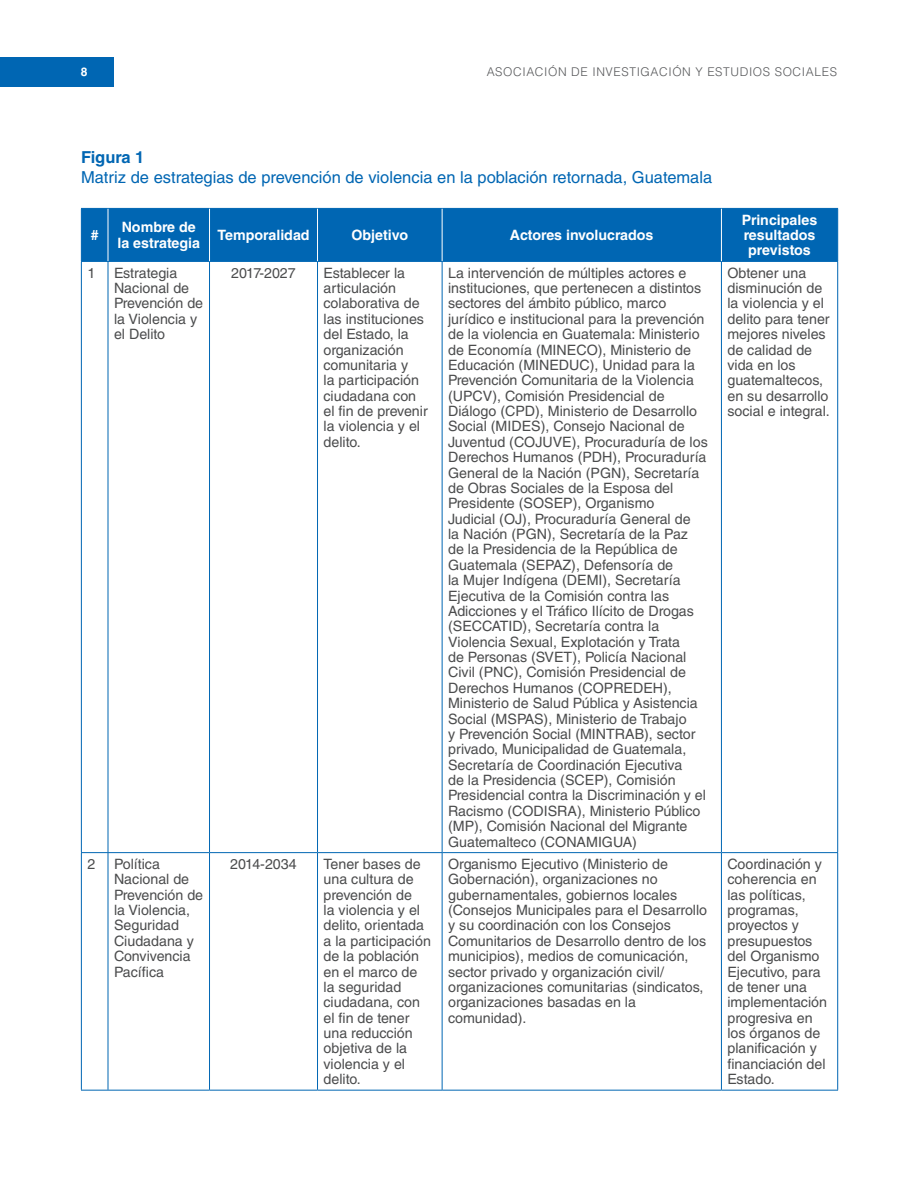
<style>
.page{position:relative;width:918px;height:1188px;background:#fff}
.page>*{position:absolute;margin:0;border:0;box-sizing:border-box;transform-origin:0 0}
.texto{font:16.5px "Helvetica LT Std";color:#0066b3}
.texto-2{font:700 16.5px "Helvetica LT Std";color:#0066b3}
.texto-3{font:14.25px/15.5px "Helvetica LT Std";color:#4b4c4d}
.texto-4{font:700 14.25px/15.5px "Helvetica LT Std";color:#fff}
.t1{font:300 12px "Helvetica LT Std";letter-spacing:.05em;color:#57585a}
.t2{font:700 12px "Helvetica LT Std";color:#fff}
</style>
<div class="page">
<div style="left:0;top:57px;width:113px;height:29px;background:#0066b3"></div>
<div style="left:81px;top:208px;width:757px;height:54px;background:#0066b3"></div>
<hr style="left:81px;top:262px;width:1px;height:590px;background:#0066b3">
<hr style="left:108px;top:261px;width:102px;height:1px;background:#0066b3">
<hr style="left:108px;top:262px;width:1px;height:590px;background:#0066b3">
<hr style="left:210px;top:261px;width:108px;height:1px;background:#0066b3">
<hr style="left:209px;top:262px;width:1px;height:590px;background:#0066b3">
<hr style="left:318px;top:261px;width:124px;height:1px;background:#0066b3">
<hr style="left:317px;top:262px;width:1px;height:590px;background:#0066b3">
<hr style="left:442px;top:261px;width:279px;height:1px;background:#0066b3">
<hr style="left:442px;top:262px;width:1px;height:590px;background:#0066b3">
<hr style="left:721px;top:261px;width:117px;height:1px;background:#0066b3">
<hr style="left:721px;top:262px;width:1px;height:590px;background:#0066b3">
<hr style="left:837px;top:262px;width:1px;height:590px;background:#0066b3">
<svg style="left:81px;top:852px;width:27px;height:1px"></svg>
<hr style="left:81px;top:853px;width:1px;height:237px;background:#0066b3">
<hr style="left:108px;top:852px;width:102px;height:1px;background:#0066b3">
<hr style="left:108px;top:853px;width:1px;height:237px;background:#0066b3">
<hr style="left:210px;top:852px;width:108px;height:1px;background:#0066b3">
<hr style="left:209px;top:853px;width:1px;height:237px;background:#0066b3">
<hr style="left:318px;top:852px;width:124px;height:1px;background:#0066b3">
<hr style="left:317px;top:853px;width:1px;height:237px;background:#0066b3">
<hr style="left:442px;top:852px;width:279px;height:1px;background:#0066b3">
<hr style="left:442px;top:853px;width:1px;height:237px;background:#0066b3">
<hr style="left:721px;top:852px;width:117px;height:1px;background:#0066b3">
<hr style="left:721px;top:853px;width:1px;height:237px;background:#0066b3">
<hr style="left:837px;top:853px;width:1px;height:237px;background:#0066b3">
<svg style="left:81px;top:1090px;width:27px;height:1px"></svg>
<hr style="left:108px;top:1090px;width:102px;height:1px;background:#0066b3">
<hr style="left:210px;top:1090px;width:108px;height:1px;background:#0066b3">
<hr style="left:318px;top:1090px;width:124px;height:1px;background:#0066b3">
<hr style="left:442px;top:1090px;width:279px;height:1px;background:#0066b3">
<hr style="left:721px;top:1090px;width:117px;height:1px;background:#0066b3">
<hr style="left:108px;top:209px;width:1px;height:52px;background:#fff">
<hr style="left:209px;top:209px;width:1px;height:52px;background:#fff">
<hr style="left:317px;top:209px;width:1px;height:52px;background:#fff">
<hr style="left:442px;top:209px;width:1px;height:52px;background:#fff">
<hr style="left:721px;top:209px;width:1px;height:52px;background:#fff">
<p class="t2" style="left:81px;top:64px;width:8px">8</p>
<p class="t1" style="left:487px;top:64px;width:352px">ASOCIACIÓN DE INVESTIGACIÓN Y ESTUDIOS SOCIALES</p>
<p class="texto-2" style="left:81px;top:147px;width:65px">Figura 1</p>
<p class="texto" style="left:81px;top:167px;width:633px">Matriz de estrategias de prevención de violencia en la población retornada, Guatemala</p>
<p class="texto-4" style="left:91px;top:227px;width:9px">#</p>
<p class="texto-4" style="left:117px;top:219px;width:84px">Nombre de la estrategia</p>
<p class="texto-4" style="left:217px;top:227px;width:94px">Temporalidad</p>
<p class="texto-4" style="left:352px;top:227px;width:58px">Objetivo</p>
<p class="texto-4" style="left:510px;top:227px;width:145px">Actores involucrados</p>
<p class="texto-4" style="left:742px;top:212px;width:77px;text-align:center">Principales resultados previstos</p>
<p class="texto-3" style="left:87px;top:265px;width:9px">1</p>
<p class="texto-3" style="left:114px;top:265px;width:91px">Estrategia<br>Nacional de<br>Prevención de la Violencia y el Delito</p>
<p class="texto-3" style="left:231px;top:265px;width:66px">2017-2027</p>
<p class="texto-3" style="left:324px;top:265px;width:106px">Establecer la articulación colaborativa de las instituciones del Estado, la organización comunitaria y<br>la participación ciudadana con el fin de prevenir la violencia y el delito.</p>
<p class="texto-3" style="left:448px;top:265px;width:261px">La intervención de múltiples actores e instituciones, que pertenecen a distintos sectores del ámbito público, marco jurídico e institucional para la prevención de la violencia en Guatemala: Ministerio de Economía (MINECO), Ministerio de Educación (MINEDUC), Unidad para la Prevención Comunitaria de la Violencia (UPCV), Comisión Presidencial de Diálogo (CPD), Ministerio de Desarrollo Social (MIDES), Consejo Nacional de Juventud (COJUVE), Procuraduría de los Derechos Humanos (PDH), Procuraduría General de la Nación (PGN), Secretaría de Obras Sociales de la Esposa del Presidente (SOSEP), Organismo<br>Judicial (OJ), Procuraduría General de<br>la Nación (PGN), Secretaría de la Paz<br>de la Presidencia de la República de Guatemala (SEPAZ), Defensoría de<br>la Mujer Indígena (DEMI), Secretaría Ejecutiva de la Comisión contra las Adicciones y el Tráfico Ilícito de Drogas (SECCATID), Secretaría contra la Violencia Sexual, Explotación y Trata<br>de Personas (SVET), Policía Nacional Civil (PNC), Comisión Presidencial de Derechos Humanos (COPREDEH), Ministerio de Salud Pública y Asistencia Social (MSPAS), Ministerio de Trabajo<br>y Prevención Social (MINTRAB), sector privado, Municipalidad de Guatemala, Secretaría de Coordinación Ejecutiva<br>de la Presidencia (SCEP), Comisión Presidencial contra la Discriminación y el Racismo (CODISRA), Ministerio Público (MP), Comisión Nacional del Migrante Guatemalteco (CONAMIGUA)</p>
<p class="texto-3" style="left:727px;top:265px;width:104px">Obtener una disminución de la violencia y el delito para tener mejores niveles de calidad de vida en los guatemaltecos, en su desarrollo social e integral.</p>
<p class="texto-3" style="left:87px;top:856px;width:9px">2</p>
<p class="texto-3" style="left:114px;top:856px;width:91px">Política<br>Nacional de<br>Prevención de la Violencia,<br>Seguridad<br>Ciudadana y<br>Convivencia<br>Pacífica</p>
<p class="texto-3" style="left:230px;top:856px;width:68px">2014-2034</p>
<p class="texto-3" style="left:324px;top:856px;width:109px">Tener bases de una cultura de prevención de<br>la violencia y el delito, orientada a la participación de la población en el marco de la seguridad ciudadana, con el fin de tener una reducción objetiva de la violencia y el delito.</p>
<p class="texto-3" style="left:448px;top:856px;width:261px">Organismo Ejecutivo (Ministerio de Gobernación), organizaciones no gubernamentales, gobiernos locales (Consejos Municipales para el Desarrollo y su coordinación con los Consejos Comunitarios de Desarrollo dentro de los municipios), medios de comunicación, sector privado y organización civil/ organizaciones comunitarias (sindicatos, organizaciones basadas en la comunidad).</p>
<p class="texto-3" style="left:727px;top:856px;width:101px">Coordinación y coherencia en las políticas, programas, proyectos y presupuestos del Organismo<br>Ejecutivo, para de tener una implementación progresiva en los órganos de planificación y financiación del<br>Estado.</p>
</div>
